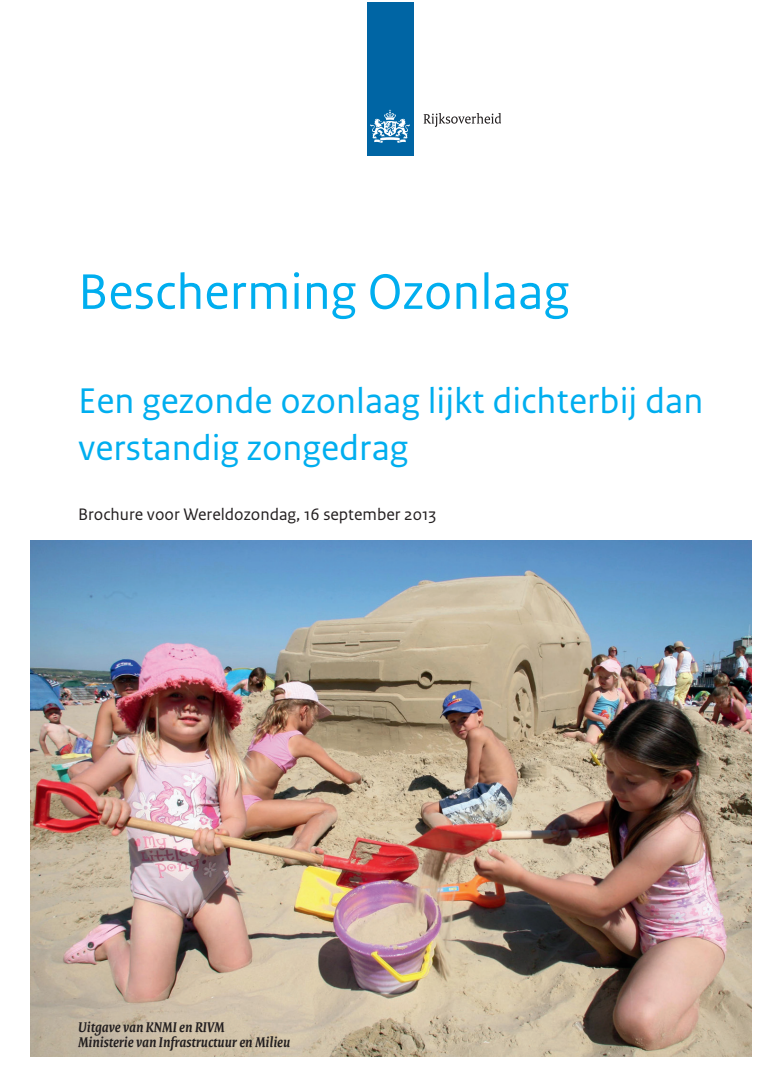
<style>
.page{position:relative;width:780px;height:1088px;background:#fff}
.page>*{position:absolute;margin:0;border:0;box-sizing:border-box;transform-origin:0 0}
.t1{font:52.5px "Rijksoverheid Sans Text";color:#00aeef}
.t2{font:37.5px/47.5px "Rijksoverheid Sans Text";color:#00aeef}
.t3{font:17.5px "Rijksoverheid Sans Text";color:#231f20}
.t4{font:italic 700 15px/15px "Rijksoverheid Serif";letter-spacing:.005em;color:#231f20}
</style>
<div class="page">
<div style="left:367px;top:2px;width:46px;height:154px;background:#0065a4"></div>
<svg style="left:370px;top:110px;width:40px;height:33px"></svg>
<svg style="left:423px;top:113px;width:78px;height:14px"></svg>
<img style="left:30px;top:541px;width:721px;height:516px">
<h1 class="t1" style="left:78px;top:262px;width:493px">Bescherming Ozonlaag</h1>
<p class="t2" style="left:78px;top:377px;width:626px">Een gezonde ozonlaag lijkt dichterbij dan verstandig zongedrag</p>
<p class="t3" style="left:78px;top:504px;width:360px">Brochure voor Wereldozondag, 16 september 2013</p>
<p class="t4" style="left:78px;top:1020px;width:214px">Uitgave van KNMI en RIVM<br>Ministerie van Infrastructuur en Milieu</p>
</div>
